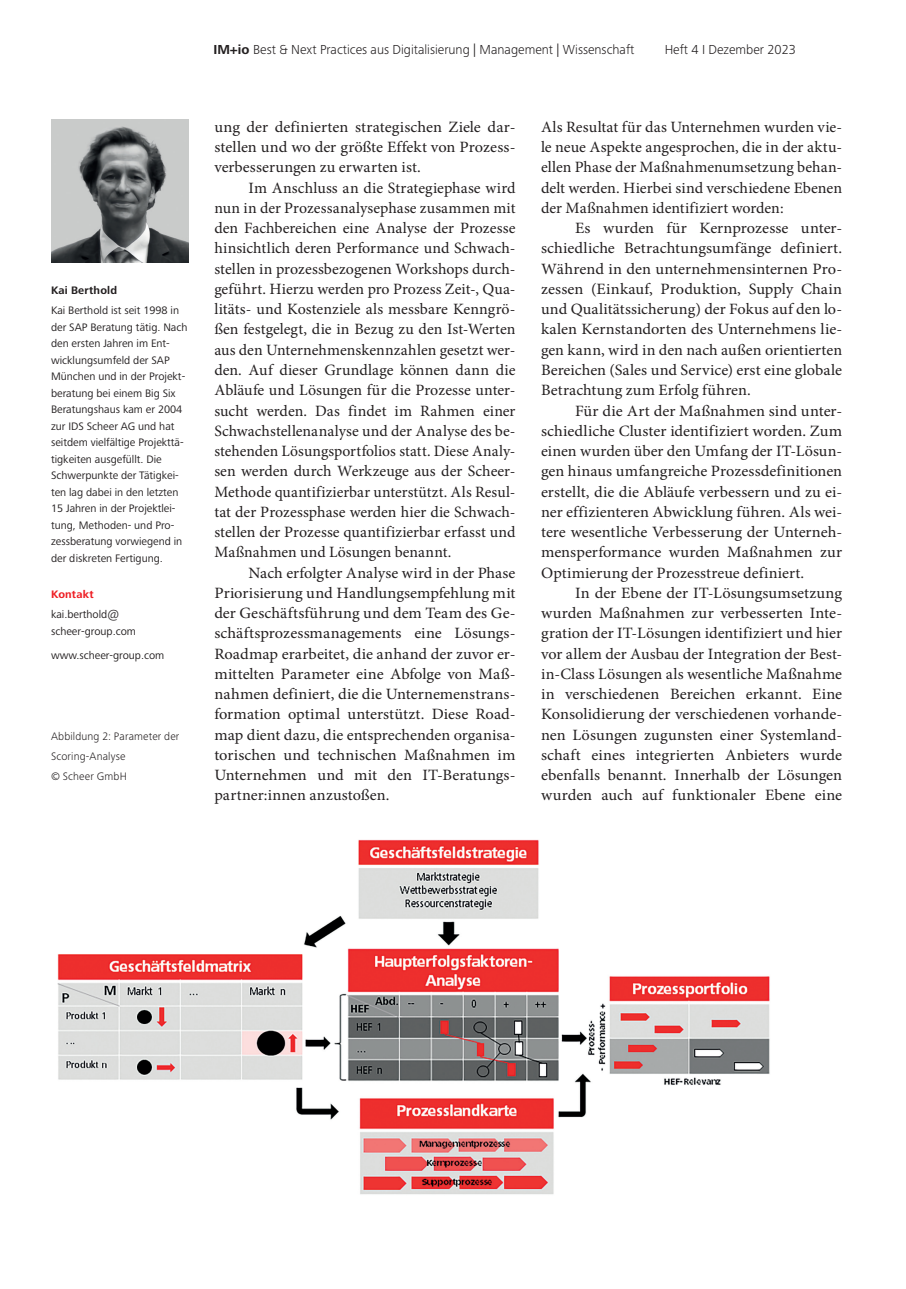
<style>
.page{position:relative;width:906px;height:1289px;background:#fff}
.page>*{position:absolute;margin:0;border:0;box-sizing:border-box;transform-origin:0 0}
.g0_fließtext{font:15.75px/20.2px "Minion Pro";letter-spacing:.005em;color:#231f20;text-align:justify;scale:1.04 1}
.g0_fließtext-2{font:15.75px/20.2px "Minion Pro";letter-spacing:.005em;color:#231f20;text-align:justify}
.g1_fließtext_o_einzug{font:15.75px/20.2px "Minion Pro";color:#231f20;text-align:justify}
.Kolumnentitel_tot{font:300 13.5px "Frutiger Next Pro";color:#231f20}
.a0_autor{font:11.25px/16.5px "Frutiger Next Pro";color:#231f20}
.KontaktRed{font:300 11.25px/20.2px "Frutiger Next Pro";letter-spacing:.015em;color:#231f20}
.AuthorName{font:700 11.25px "Frutiger Next Pro";letter-spacing:.015em;color:#231f20}
.a0_autor-2{font:700 11.25px "Frutiger Next Pro";letter-spacing:.015em;color:#ee1d23}
.s1{font-weight:700}
</style>
<div class="page">
<img style="left:57px;top:839px;width:713px;height:356px">
<img style="left:51px;top:119px;width:138px;height:143px">
<p class="AuthorName" style="left:51px;top:284px;width:68px">Kai Berthold</p>
<p class="a0_autor" style="left:51px;top:302px;width:138px">Kai Berthold ist seit 1998 in der SAP Beratung tätig. Nach den ersten Jahren im Ent&shy;wicklungsumfeld der SAP<br>München und in der Projekt&shy;beratung bei einem Big Six<br>Beratungshaus kam er 2004 zur IDS Scheer AG und hat seitdem vielfältige Projekttä&shy;tigkeiten ausgefüllt. Die<br>Schwerpunkte der Tätigkei&shy;ten lag dabei in den letzten<br>15 Jahren in der Projektlei&shy;tung, Methoden- und Pro&shy;zessberatung vorwiegend in der diskreten Fertigung.</p>
<p class="a0_autor-2" style="left:51px;top:587px;width:44px">Kontakt</p>
<p class="a0_autor" style="left:51px;top:606px;width:86px">kai.berthold@ scheer-group.com</p>
<p class="a0_autor" style="left:51px;top:646px;width:115px">www.scheer-group.com</p>
<p class="KontaktRed" style="left:51px;top:725px;width:130px">Abbildung 2: Parameter der<br>Scoring-Analyse<br>© Scheer GmbH</p>
<p class="Kolumnentitel_tot" style="left:213px;top:42px;width:422px"><span class="s1">IM+io</span> Best &amp; Next Practices aus Digitalisierung | Management | Wissenschaft</p>
<p class="Kolumnentitel_tot" style="left:664px;top:42px;width:133px">Heft 4 I Dezember 2023</p>
<p class="g0_fließtext" style="left:214px;top:117px;width:291px">ung der definierten strategischen Ziele dar&shy;stellen und wo der größte Effekt von Prozess&shy;verbesserungen zu erwarten ist.</p>
<p class="g0_fließtext-2" style="left:214px;top:177px;width:303px;text-indent:34px">Im Anschluss an die Strategiephase wird nun in der Prozessanalysephase zusammen mit den Fachbereichen eine Analyse der Prozesse hinsichtlich deren Performance und Schwach&shy;stellen in prozessbezogenen Workshops durch&shy;geführt. Hierzu werden pro Prozess Zeit-, Qua&shy;litäts- und Kostenziele als messbare Kenngrö&shy;ßen festgelegt, die in Bezug zu den Ist-Werten aus den Unternehmenskennzahlen gesetzt wer&shy;den. Auf dieser Grundlage können dann die Abläufe und Lösungen für die Prozesse unter&shy;sucht werden. Das findet im Rahmen einer Schwachstellenanalyse und der Analyse des be&shy;stehenden Lösungsportfolios statt. Diese Analy&shy;sen werden durch Werkzeuge aus der Scheer-Methode quantifizierbar unterstützt. Als Resul&shy;tat der Prozessphase werden hier die Schwach&shy;stellen der Prozesse quantifizierbar erfasst und Maßnahmen und Lösungen benannt.</p>
<p class="g0_fließtext-2" style="left:214px;top:562px;width:303px;text-indent:34px">Nach erfolgter Analyse wird in der Phase Priorisierung und Handlungsempfehlung mit der Geschäftsführung und dem Team des Ge&shy;schäftsprozessmanagements eine Lösungs-Roadmap erarbeitet, die anhand der zuvor er&shy;mittelten Parameter eine Abfolge von Maß&shy;nahmen definiert, die die Unternemenstrans&shy;formation optimal unterstützt. Diese Road&shy;map dient dazu, die entsprechenden organisa&shy;torischen und technischen Maßnahmen im Unternehmen und mit den IT-Beratungs&shy;partner:innen anzustoßen.</p>
<p class="g1_fließtext_o_einzug" style="left:541px;top:117px;width:303px">Als Resultat für das Unternehmen wurden vie&shy;le neue Aspekte angesprochen, die in der aktu&shy;ellen Phase der Maßnahmenumsetzung behan&shy;delt werden. Hierbei sind verschiedene Ebenen der Maßnahmen identifiziert worden:</p>
<p class="g0_fließtext" style="left:541px;top:218px;width:291px;text-indent:34px">Es wurden für Kernprozesse unter&shy;schiedliche Betrachtungsumfänge definiert.<br>Während in den unternehmensinternen Pro&shy;zessen (Einkauf, Produktion, Supply Chain und Qualitätssicherung) der Fokus auf den lo&shy;kalen Kernstandorten des Unternehmens lie&shy;gen kann, wird in den nach außen orientierten Bereichen (Sales und Service) erst eine globale Betrachtung zum Erfolg führen.</p>
<p class="g0_fließtext" style="left:541px;top:400px;width:291px;text-indent:34px">Für die Art der Maßnahmen sind unter&shy;schiedliche Cluster identifiziert worden. Zum einen wurden über den Umfang der IT-Lösun&shy;gen hinaus umfangreiche Prozessdefinitionen erstellt, die die Abläufe verbessern und zu ei&shy;ner effizienteren Abwicklung führen. Als wei&shy;tere wesentliche Verbesserung der Unterneh&shy;mensperformance wurden Maßnahmen zur Optimierung der Prozesstreue definiert.</p>
<p class="g0_fließtext" style="left:541px;top:582px;width:291px;text-indent:34px">In der Ebene der IT-Lösungsumsetzung wurden Maßnahmen zur verbesserten Inte&shy;gration der IT-Lösungen identifiziert und hier vor allem der Ausbau der Integration der Best&shy;in-Class Lösungen als wesentliche Maßnahme in verschiedenen Bereichen erkannt. Eine Konsolidierung der verschiedenen vorhande&shy;nen Lösungen zugunsten einer Systemland&shy;schaft eines integrierten Anbieters wurde ebenfalls benannt. Innerhalb der Lösungen wurden auch auf funktionaler Ebene eine</p>
</div>
